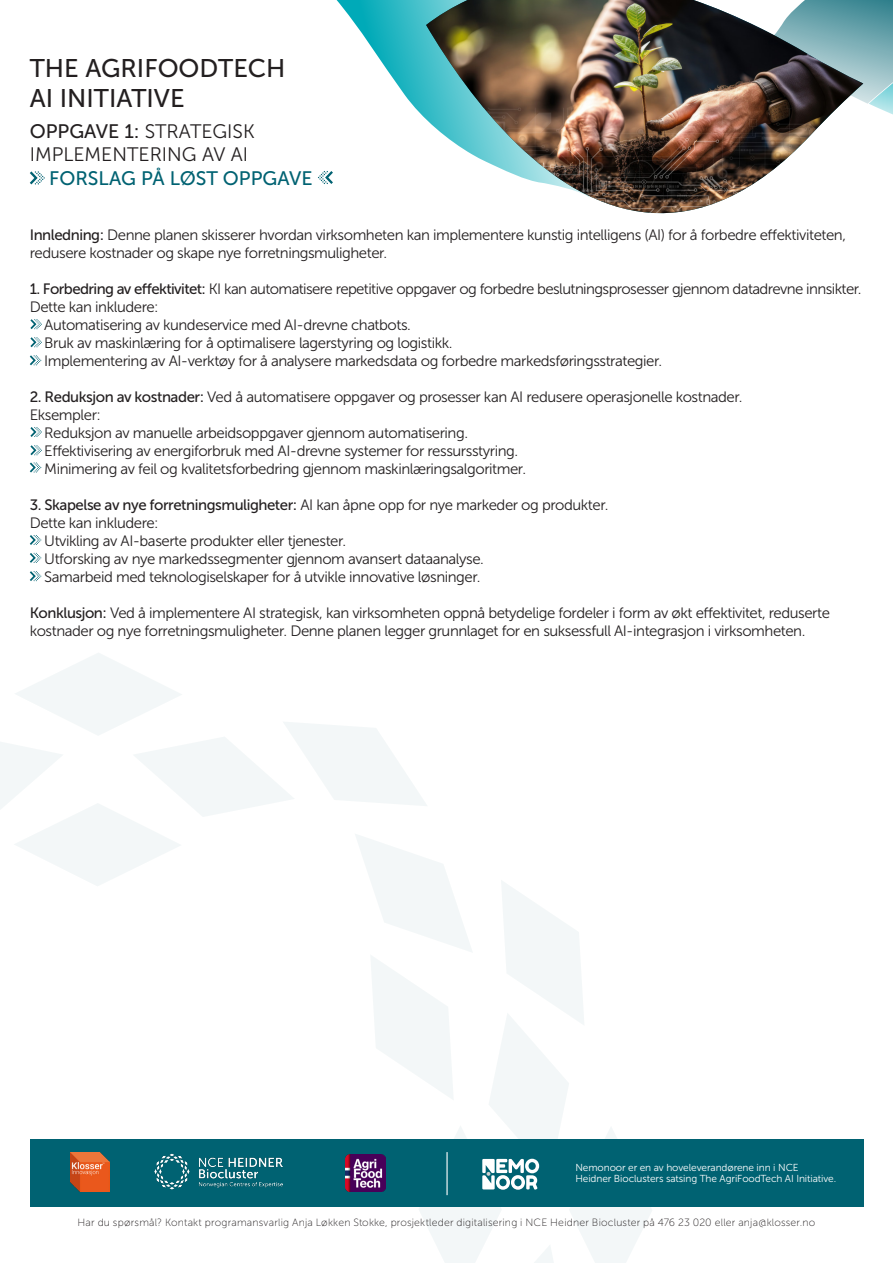
<style>
.page{position:relative;width:893px;height:1263px;background:#fff}
.page>*{position:absolute;margin:0;border:0;box-sizing:border-box;transform-origin:0 0}
.t1{font:25.5px/30.6px "Museo Sans 500";color:#231f20}
.t2{font:19.5px "Museo Sans 300";color:#231f20}
.t3{font:19.5px "Museo Sans 500";color:#006272}
.t4{font:15px/18px "Museo Sans 300";letter-spacing:-.03em;color:#231f20}
.Bildetekst{font:10.5px "Museo Sans 100";letter-spacing:.02em;color:#231f20}
.Tekst_i_boks{font:10.2px/11.2px "Museo Sans 300";letter-spacing:-.01em;color:#fff}
.s1{font-family:"Museo Sans 500"}
</style>
<div class="page">
<svg style="left:336px;top:0;width:90px;height:119px"></svg>
<svg style="left:863px;top:0;width:30px;height:115px;background:#87b8bf"></svg>
<div style="left:30px;top:1139px;width:833px;height:67px;background:#006272"></div>
<svg style="left:0;top:653px;width:652px;height:610px"></svg>
<img style="left:345px;top:1154px;width:41px;height:37px">
<img style="left:71px;top:1152px;width:39px;height:39px">
<hr style="left:446px;top:1152px;width:2px;height:43px;background:#fff">
<img style="left:155px;top:1153px;width:128px;height:36px">
<img style="left:426px;top:0;width:437px;height:214px">
<svg style="left:30px;top:319px;width:12px;height:10px"></svg>
<svg style="left:30px;top:337px;width:12px;height:10px"></svg>
<svg style="left:30px;top:355px;width:11px;height:10px"></svg>
<svg style="left:30px;top:427px;width:12px;height:10px"></svg>
<svg style="left:30px;top:445px;width:12px;height:10px"></svg>
<svg style="left:30px;top:462px;width:11px;height:10px"></svg>
<svg style="left:30px;top:535px;width:11px;height:10px"></svg>
<svg style="left:30px;top:553px;width:11px;height:10px"></svg>
<svg style="left:30px;top:571px;width:11px;height:10px"></svg>
<svg style="left:30px;top:171px;width:15px;height:13px"></svg>
<svg style="left:318px;top:171px;width:15px;height:13px"></svg>
<p class="t1" style="left:30px;top:53px;width:257px">THE AGRIFOODTECH<br>AI INITIATIVE</p>
<p class="t2" style="left:30px;top:121px;width:227px"><span class="s1">OPPGAVE 1:</span> STRATEGISK</p>
<p class="t2" style="left:30px;top:144px;width:220px">IMPLEMENTERING AV AI</p>
<p class="t3" style="left:49px;top:167px;width:265px">FORSLAG PÅ LØST OPPGAVE</p>
<p class="t4" style="left:30px;top:226px;width:818px"><span class="s1">Innledning:</span> Denne planen skisserer hvordan virksomheten kan implementere kunstig intelligens (AI) for å forbedre effektiviteten, redusere kostnader og skape nye forretningsmuligheter.</p>
<p class="t4" style="left:30px;top:280px;width:833px"><span class="s1">1. Forbedring av effektivitet:</span> KI kan automatisere repetitive oppgaver og forbedre beslutningsprosesser gjennom datadrevne innsikter.</p>
<p class="t4" style="left:30px;top:298px;width:130px">Dette kan inkludere:</p>
<p class="t4" style="left:44px;top:316px;width:368px">Automatisering av kundeservice med AI-drevne chatbots.</p>
<p class="t4" style="left:44px;top:334px;width:410px">Bruk av maskinlæring for å optimalisere lagerstyring og logistikk.</p>
<p class="t4" style="left:44px;top:352px;width:619px">Implementering av AI-verktøy for å analysere markedsdata og forbedre markedsføringsstrategier.</p>
<p class="t4" style="left:30px;top:388px;width:714px"><span class="s1">2. Reduksjon av kostnader:</span> Ved å automatisere oppgaver og prosesser kan AI redusere operasjonelle kostnader.</p>
<p class="t4" style="left:30px;top:406px;width:73px">Eksempler:</p>
<p class="t4" style="left:44px;top:424px;width:425px">Reduksjon av manuelle arbeidsoppgaver gjennom automatisering.</p>
<p class="t4" style="left:44px;top:442px;width:475px">Effektivisering av energiforbruk med AI-drevne systemer for ressursstyring.</p>
<p class="t4" style="left:44px;top:460px;width:483px">Minimering av feil og kvalitetsforbedring gjennom maskinlæringsalgoritmer.</p>
<p class="t4" style="left:30px;top:496px;width:580px"><span class="s1">3. Skapelse av nye forretningsmuligheter:</span> AI kan åpne opp for nye markeder og produkter.<br>Dette kan inkludere:</p>
<p class="t4" style="left:44px;top:532px;width:303px">Utvikling av AI-baserte produkter eller tjenester.</p>
<p class="t4" style="left:44px;top:550px;width:441px">Utforsking av nye markedssegmenter gjennom avansert dataanalyse.</p>
<p class="t4" style="left:44px;top:568px;width:438px">Samarbeid med teknologiselskaper for å utvikle innovative løsninger.</p>
<p class="t4" style="left:30px;top:604px;width:802px"><span class="s1">Konklusjon:</span> Ved å implementere AI strategisk, kan virksomheten oppnå betydelige fordeler i form av økt effektivitet, reduserte kostnader og nye forretningsmuligheter. Denne planen legger grunnlaget for en suksessfull AI-integrasjon i virksomheten.</p>
<p class="Tekst_i_boks" style="left:575px;top:1161px;width:262px">Nemonoor er en av hoveleverandørene inn i NCE<br>Heidner Bioclusters satsing The AgriFoodTech AI Initiative.</p>
<p class="Bildetekst" style="left:78px;top:1216px;width:739px">Har du spørsmål? Kontakt programansvarlig Anja Løkken Stokke, prosjektleder digitalisering i NCE Heidner Biocluster på 476 23 020 eller anja@klosser.no</p>
</div>
